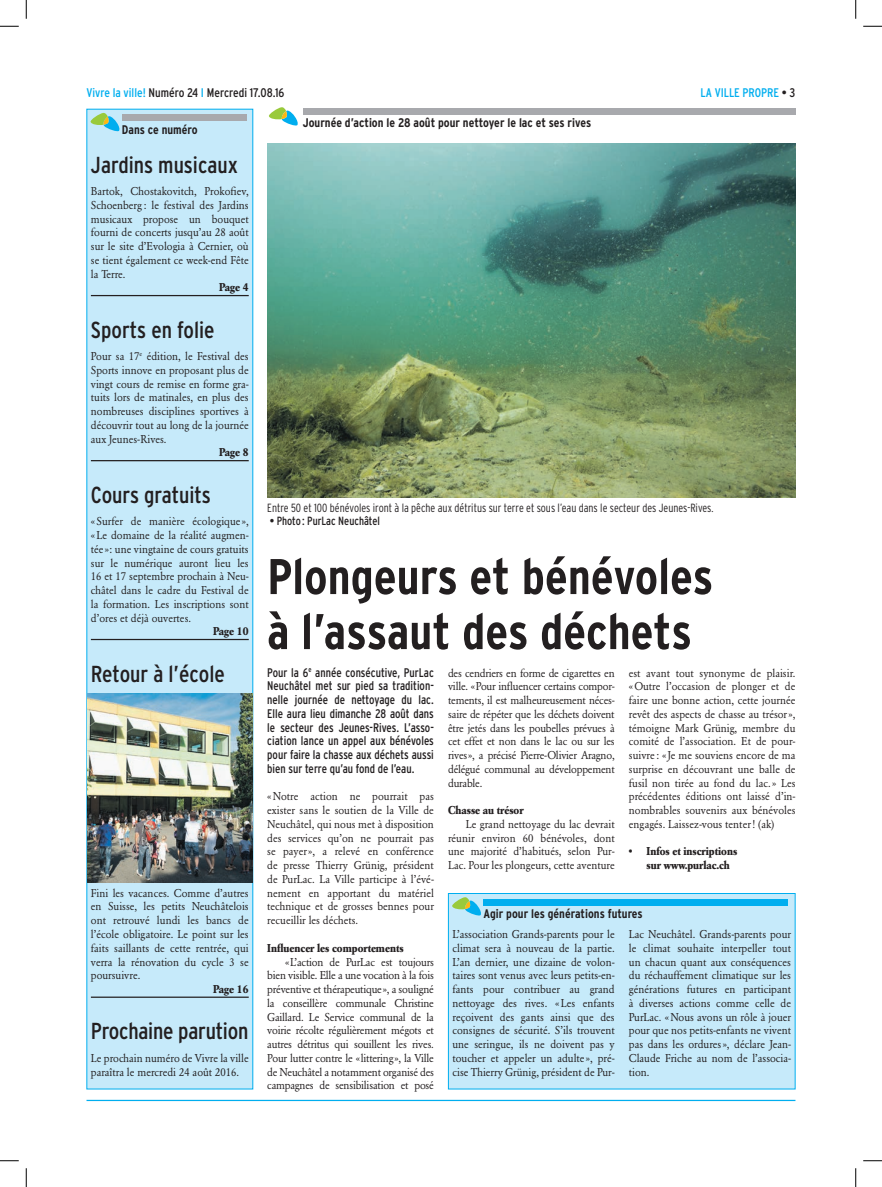
<style>
.page{position:relative;width:882px;height:1187px;background:#fff}
.page>*{position:absolute;margin:0;border:0;box-sizing:border-box;transform-origin:0 0}
.t1{font:700 condensed 50px/55px "Interstate";color:#231f20}
.t2{font:condensed 23.12px "Interstate";color:#231f20}
.t3{font:condensed 12.5px/13.8px "Interstate";color:#231f20;text-align:justify;scale:.95 1}
.t4{font:700 condensed 12.5px "Interstate";color:#231f20}
.t5{font:condensed 12.5px "Interstate";color:#231f20}
.t6{font:condensed 12.5px "Interstate";color:#00aeef}
.t7{font:300 condensed 11.88px "Interstate";color:#231f20;scale:.95 1}
.t8{font:condensed 11.88px "Interstate";color:#231f20;scale:.95 1}
.t9{font:11.25px/13.8px "Garamond BE";color:#231f20;text-align:justify;scale:.95 1}
.t10{font:700 11.25px/13.8px "Garamond BE";color:#231f20;scale:.95 1}
.s1{color:#00aeef}
.s2{color:#231f20}
</style>
<div class="page">
<hr style="left:86px;top:1099px;width:709px;height:1px;background:#00aeef">
<div style="left:87px;top:109px;width:166px;height:979px;background:#c6eafa"></div>
<hr style="left:91px;top:295px;width:158px;height:1px;background:#231f20">
<hr style="left:91px;top:460px;width:158px;height:1px;background:#231f20">
<hr style="left:91px;top:639px;width:158px;height:1px;background:#231f20">
<hr style="left:91px;top:996px;width:158px;height:1px;background:#231f20">
<div style="left:122px;top:115px;width:124px;height:6px;background:#a8a9ad"></div>
<svg style="left:91px;top:113px;width:28px;height:18px"></svg>
<div style="left:303px;top:109px;width:492px;height:6px;background:#a8a9ad"></div>
<svg style="left:269px;top:107px;width:29px;height:18px"></svg>
<img style="left:87px;top:693px;width:165px;height:190px">
<img style="left:267px;top:143px;width:528px;height:355px">
<div style="left:448px;top:893px;width:347px;height:195px;background:#c6eafa"></div>
<div style="left:448px;top:893px;width:347px;height:196px;border:1px solid #00aeef"></div>
<div style="left:483px;top:899px;width:305px;height:6px;background:#00aeef"></div>
<svg style="left:452px;top:897px;width:29px;height:18px"></svg>
<svg style="left:0;top:25px;width:19px;height:2px"></svg>
<svg style="left:863px;top:25px;width:19px;height:2px"></svg>
<svg style="left:0;top:1160px;width:19px;height:1px"></svg>
<svg style="left:863px;top:1160px;width:19px;height:1px"></svg>
<svg style="left:25px;top:0;width:2px;height:19px"></svg>
<svg style="left:25px;top:1168px;width:2px;height:18px"></svg>
<svg style="left:855px;top:0;width:1px;height:19px"></svg>
<svg style="left:855px;top:1168px;width:1px;height:18px"></svg>
<p class="t5" style="left:86px;top:85px;width:199px"><span class="s1">Vivre la ville!</span> Numéro 24 <span class="s1">I</span> Mercredi 17.08.16</p>
<p class="t6" style="left:700px;top:85px;width:96px">LA VILLE PROPRE <span class="s2">• 3</span></p>
<p class="t4" style="left:122px;top:122px;width:77px">Dans ce numéro</p>
<h2 class="t2" style="left:91px;top:151px;width:149px">Jardins musicaux</h2>
<p class="t9" style="left:91px;top:184px;width:168px">Bartok, Chostakovitch, Prokofiev, Schoenberg : le festival des Jardins musicaux propose un bouquet fourni de concerts jusqu’au 28 août sur le site d’Evologia à Cernier, où se tient également ce week-end Fête la Terre.</p>
<p class="t10" style="left:219px;top:281px;width:33px">Page 4</p>
<h2 class="t2" style="left:91px;top:316px;width:125px">Sports en folie</h2>
<p class="t9" style="left:91px;top:349px;width:168px">Pour sa 17<sup>e</sup> édition, le Festival des Sports innove en proposant plus de vingt cours de remise en forme gra&shy;tuits lors de matinales, en plus des nombreuses disciplines sportives à découvrir tout au long de la journée aux Jeunes-Rives.</p>
<p class="t10" style="left:219px;top:446px;width:33px">Page 8</p>
<h2 class="t2" style="left:91px;top:481px;width:121px">Cours gratuits</h2>
<p class="t9" style="left:91px;top:514px;width:168px">« Surfer de manière écologique », « Le domaine de la réalité augmen&shy;tée »: une vingtaine de cours gratuits sur le numérique auront lieu les 16 et 17 septembre prochain à Neu&shy;châtel dans le cadre du Festival de la formation. Les inscriptions sont d’ores et déjà ouvertes.</p>
<p class="t10" style="left:213px;top:624px;width:39px">Page 10</p>
<h2 class="t2" style="left:91px;top:660px;width:135px">Retour à l’école</h2>
<p class="t9" style="left:91px;top:886px;width:168px">Fini les vacances. Comme d’autres en Suisse, les petits Neuchâtelois ont retrouvé lundi les bancs de l’école obligatoire. Le point sur les faits saillants de cette rentrée, qui verra la rénovation du cycle 3 se poursuivre.</p>
<p class="t10" style="left:213px;top:982px;width:39px">Page 16</p>
<h2 class="t2" style="left:91px;top:1018px;width:159px">Prochaine parution</h2>
<p class="t9" style="left:91px;top:1051px;width:168px">Le prochain numéro de Vivre la ville paraîtra le mercredi 24 août 2016.</p>
<p class="t4" style="left:303px;top:115px;width:290px">Journée d’action le 28 août pour nettoyer le lac et ses rives</p>
<p class="t7" style="left:267px;top:500px;width:471px">Entre 50 et 100 bénévoles iront à la pêche aux détritus sur terre et sous l’eau dans le secteur des Jeunes-Rives.</p>
<p class="t8" style="left:270px;top:514px;width:118px">• Photo : PurLac Neuchâtel</p>
<h1 class="t1" style="left:267px;top:548px;width:447px">Plongeurs et bénévoles à l’assaut des déchets</h1>
<p class="t3" style="left:267px;top:665px;width:177px">Pour la 6<sup>e</sup> année consécutive, PurLac Neuchâtel met sur pied sa tradition&shy;nelle journée de nettoyage du lac.<br>Elle aura lieu dimanche 28 août dans le secteur des Jeunes-Rives. L’asso&shy;ciation lance un appel aux bénévoles pour faire la chasse aux déchets aussi bien sur terre qu’au fond de l’eau.</p>
<p class="t9" style="left:267px;top:789px;width:177px">« Notre action ne pourrait pas exister sans le soutien de la Ville de Neuchâtel, qui nous met à disposition des services qu’on ne pourrait pas se payer», a relevé en conférence de presse Thierry Grünig, président de PurLac. La Ville participe à l’évé&shy;nement en apportant du matériel technique et de grosses bennes pour recueillir les déchets.</p>
<p class="t10" style="left:267px;top:941px;width:145px">Influencer les comportements</p>
<p class="t9" style="left:267px;top:954px;width:177px;text-indent:18px">« L’action de PurLac est toujours bien visible. Elle a une vocation à la fois préventive et thérapeutique», a souligné la conseillère communale Christine Gaillard. Le Service communal de la voirie récolte régulièrement mégots et autres détritus qui souillent les rives.<br>Pour lutter contre le «littering», la Ville de Neuchâtel a notamment organisé des campagnes de sensibilisation et posé</p>
<p class="t9" style="left:448px;top:666px;width:177px">des cendriers en forme de cigarettes en ville. «Pour influencer certains compor&shy;tements, il est malheureusement néces&shy;saire de répéter que les déchets doivent être jetés dans les poubelles prévues à cet effet et non dans le lac ou sur les rives», a précisé Pierre-Olivier Aragno, délégué communal au développement durable.</p>
<p class="t10" style="left:448px;top:803px;width:81px">Chasse au trésor</p>
<p class="t9" style="left:448px;top:817px;width:177px;text-indent:18px">Le grand nettoyage du lac devrait réunir environ 60 bénévoles, dont une majorité d’habitués, selon Pur-Lac. Pour les plongeurs, cette aventure</p>
<p class="t9" style="left:629px;top:666px;width:177px">est avant tout synonyme de plaisir. « Outre l’occasion de plonger et de faire une bonne action, cette journée revêt des aspects de chasse au trésor », témoigne Mark Grünig, membre du comité de l’association. Et de pour&shy;suivre : «Je me souviens encore de ma surprise en découvrant une balle de fusil non tirée au fond du lac.» Les précédentes éditions ont laissé d’in&shy;nombrables souvenirs aux bénévoles engagés. Laissez-vous tenter ! (ak)</p>
<p class="t10" style="left:646px;top:844px;width:97px;text-indent:-18px">• Infos et inscriptions sur www.purlac.ch</p>
<p class="t4" style="left:483px;top:906px;width:161px">Agir pour les générations futures</p>
<p class="t9" style="left:452px;top:927px;width:172px">L’association Grands-parents pour le climat sera à nouveau de la partie.<br>L’an dernier, une dizaine de volon&shy;taires sont venus avec leurs petits-en&shy;fants pour contribuer au grand nettoyage des rives. «Les enfants reçoivent des gants ainsi que des consignes de sécurité. S’ils trouvent une seringue, ils ne doivent pas y toucher et appeler un adulte », pré&shy;cise Thierry Grünig, président de Pur-</p>
<p class="t9" style="left:629px;top:927px;width:172px">Lac Neuchâtel. Grands-parents pour le climat souhaite interpeller tout un chacun quant aux conséquences du réchauffement climatique sur les générations futures en participant à diverses actions comme celle de PurLac. «Nous avons un rôle à jouer pour que nos petits-enfants ne vivent pas dans les ordures», déclare Jean-Claude Friche au nom de l’associa&shy;tion.</p>
</div>
